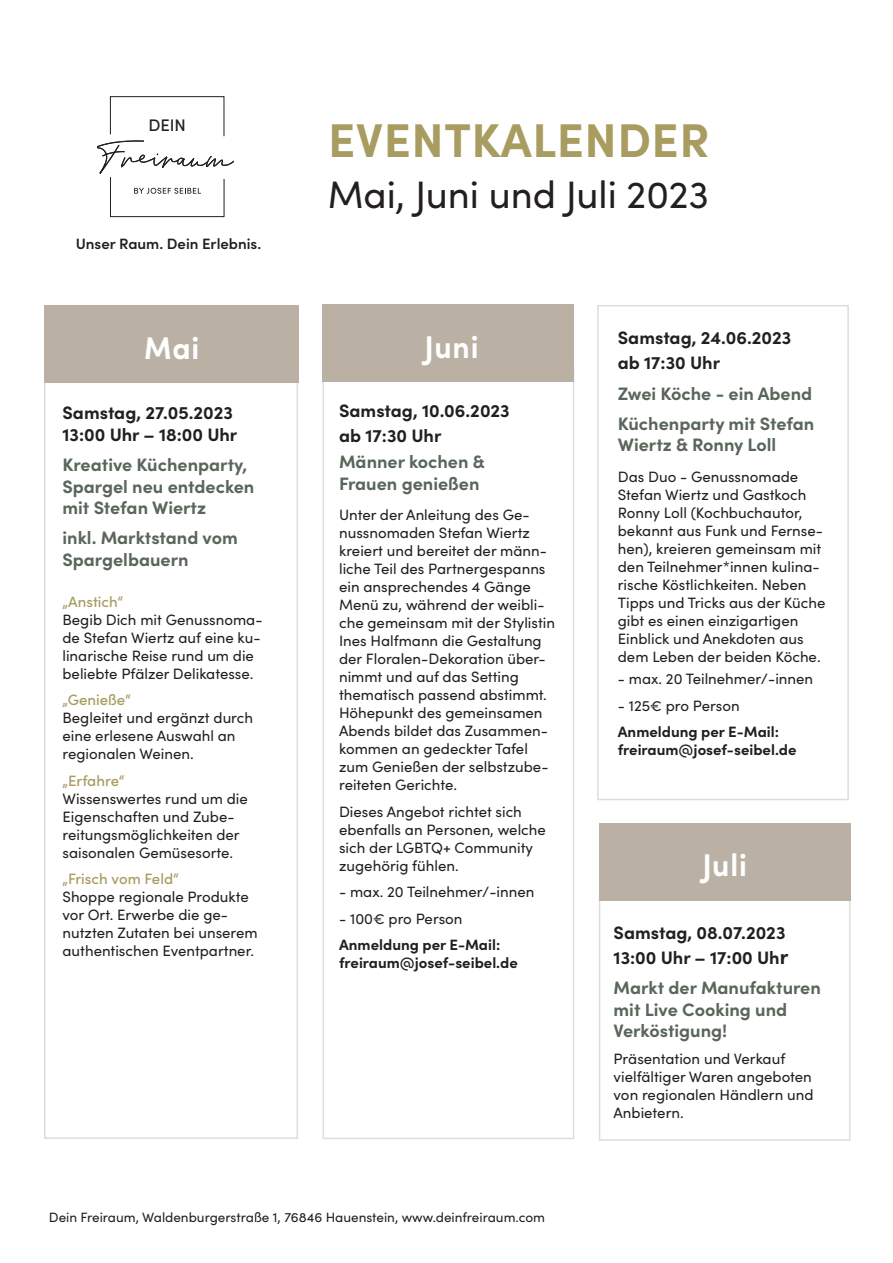
<style>
.page{position:relative;width:893px;height:1263px;background:#fff}
.page>*{position:absolute;margin:0;border:0;box-sizing:border-box;transform-origin:0 0}
.t1{font:700 47.4px "Sofia Pro";letter-spacing:.01em;color:#a89c60}
.t2{font:38.25px "Sofia Pro";color:#231f20}
.t3{font:700 31.5px "Sofia Pro";letter-spacing:.03em;color:#fff;scale:.94 1}
.t4{font:700 18px/21.6px "Sofia Pro";color:#59665a}
.t5{font:700 18px/25.2px "Sofia Pro";color:#231f20}
.t6{font:500 16.8px "Sofia Pro";color:#231f20}
.t7{font:15px/18px "Sofia Pro";color:#231f20}
.t8{font:700 15px/18px "Sofia Pro";color:#231f20}
.t9{font:500 15px "Sofia Pro";color:#a89c60}
.t10{font:600 15px "Sofia Pro";color:#231f20}
.t11{font:13.5px "Sofia Pro";color:#231f20}
.s1{font-size:21px}
</style>
<div class="page">
<div style="left:597px;top:305px;width:252px;height:495px;border:2px solid #dfddd8"></div>
<div style="left:323px;top:366px;width:251px;height:773px;border:2px solid #dfddd8"></div>
<div style="left:599px;top:899px;width:251px;height:242px;border:2px solid #dfddd8"></div>
<div style="left:44px;top:356px;width:254px;height:783px;border:2px solid #dfddd8"></div>
<div style="left:44px;top:305px;width:254px;height:77px;background:#bab1a4"></div>
<div style="left:323px;top:305px;width:251px;height:77px;background:#bab1a4"></div>
<div style="left:599px;top:824px;width:251px;height:77px;background:#bab1a4"></div>
<svg style="left:97px;top:96px;width:137px;height:121px"></svg>
<p class="t6" style="left:148px;top:113px;width:39px">DEIN</p>
<p class="t10" style="left:76px;top:232px;width:187px">Unser Raum. Dein Erlebnis.</p>
<h3 class="t3" style="left:144px;top:323px;width:60px">Mai</h3>
<p class="t5" style="left:62px;top:401px;width:176px;line-height:21.6px">Samstag, 27.05.2023<br>13:00 Uhr – 18:00 Uhr</p>
<p class="t4" style="left:62px;top:452px;width:193px">Kreative Küchenparty,<br>Spargel neu entdecken mit Stefan Wiertz</p>
<p class="t4" style="left:62px;top:526px;width:177px">inkl. Marktstand vom<br>Spargelbauern</p>
<p class="t9" style="left:62px;top:590px;width:63px">„Anstich“</p>
<p class="t7" style="left:62px;top:610px;width:202px">Begib Dich mit Genussnoma&shy;de Stefan Wiertz auf eine ku&shy;linarische Reise rund um die beliebte Pfälzer Delikatesse.</p>
<p class="t9" style="left:62px;top:689px;width:70px">„Genieße“</p>
<p class="t7" style="left:62px;top:708px;width:192px">Begleitet und ergänzt durch eine erlesene Auswahl an regionalen Weinen.</p>
<p class="t9" style="left:62px;top:769px;width:64px">„Erfahre“</p>
<p class="t7" style="left:62px;top:789px;width:187px">Wissenswertes rund um die<br>Eigenschaften und Zube&shy;reitungsmöglichkeiten der saisonalen Gemüsesorte.</p>
<p class="t9" style="left:62px;top:868px;width:118px">„Frisch vom Feld“</p>
<p class="t7" style="left:62px;top:887px;width:197px">Shoppe regionale Produkte vor Ort. Erwerbe die ge&shy;nutzten Zutaten bei unserem authentischen Eventpartner.</p>
<h1 class="t1" style="left:328px;top:104px;width:383px">EVENTKALENDER</h1>
<h2 class="t2" style="left:328px;top:167px;width:382px">Mai, Juni und Juli 2023</h2>
<h3 class="t3" style="left:424px;top:323px;width:59px">Juni</h3>
<p class="t5" style="left:618px;top:323px;width:175px;line-height:25.8px">Samstag, 24.06.2023 ab 17:30 Uhr</p>
<p class="t4" style="left:618px;top:377px;width:198px;line-height:30.2px">Zwei Köche - ein Abend<br>Küchenparty mit Stefan</p>
<p class="t4" style="left:618px;top:433px;width:160px">Wiertz &amp; Ronny Loll</p>
<p class="t7" style="left:618px;top:467px;width:209px">Das Duo - Genussnomade<br>Stefan Wiertz und Gastkoch<br>Ronny Loll (Kochbuchautor, bekannt aus Funk und Fernse&shy;hen), kreieren gemeinsam mit den Teilnehmer*innen kulina&shy;rische Köstlichkeiten. Neben<br>Tipps und Tricks aus der Küche gibt es einen einzigartigen<br>Einblick und Anekdoten aus dem Leben der beiden Köche.</p>
<p class="t7" style="left:618px;top:669px;width:197px">- max. 20 Teilnehmer/-innen</p>
<p class="t7" style="left:618px;top:696px;width:123px">- 125€ pro Person</p>
<p class="t8" style="left:618px;top:722px;width:180px">Anmeldung per E-Mail: freiraum@josef-seibel.de</p>
<p class="t5" style="left:339px;top:397px;width:172px">Samstag, 10.06.2023 ab 17:30 Uhr</p>
<p class="t4" style="left:339px;top:449px;width:147px">Männer kochen &amp;<br>Frauen genießen</p>
<p class="t7" style="left:339px;top:505px;width:217px">Unter der Anleitung des Ge&shy;nussnomaden Stefan Wiertz kreiert und bereitet der männ&shy;liche Teil des Partnergespanns ein ansprechendes 4 Gänge<br>Menü zu, während der weibli&shy;che gemeinsam mit der Stylistin<br>Ines Halfmann die Gestaltung der Floralen-Dekoration über&shy;nimmt und auf das Setting thematisch passend abstimmt.<br>Höhepunkt des gemeinsamen<br>Abends bildet das Zusammen&shy;kommen an gedeckter Tafel zum Genießen der selbstzube&shy;reiteten Gerichte.</p>
<p class="t7" style="left:339px;top:802px;width:208px">Dieses Angebot richtet sich ebenfalls an Personen, welche sich der LGBTQ+ Community zugehörig fühlen.</p>
<p class="t7" style="left:339px;top:882px;width:197px">- max. 20 Teilnehmer/-innen</p>
<p class="t7" style="left:339px;top:909px;width:125px">- 100€ pro Person</p>
<p class="t8" style="left:339px;top:935px;width:180px">Anmeldung per E-Mail: freiraum@josef-seibel.de</p>
<h3 class="t3" style="left:702px;top:840px;width:49px">Juli</h3>
<p class="t5" style="left:614px;top:918px;width:176px">Samstag, 08.07.2023<br>13:00 Uhr – 17:00 Uh<span class="s1">r</span></p>
<p class="t4" style="left:614px;top:976px;width:209px">Markt der Manufakturen mit Live Cooking und<br>Verköstigung!</p>
<p class="t7" style="left:614px;top:1049px;width:201px">Präsentation und Verkauf vielfältiger Waren angeboten von regionalen Händlern und<br>Anbietern.</p>
<p class="t11" style="left:49px;top:1207px;width:498px">Dein Freiraum, Waldenburgerstraße 1, 76846 Hauenstein, www.deinfreiraum.com</p>
</div>
